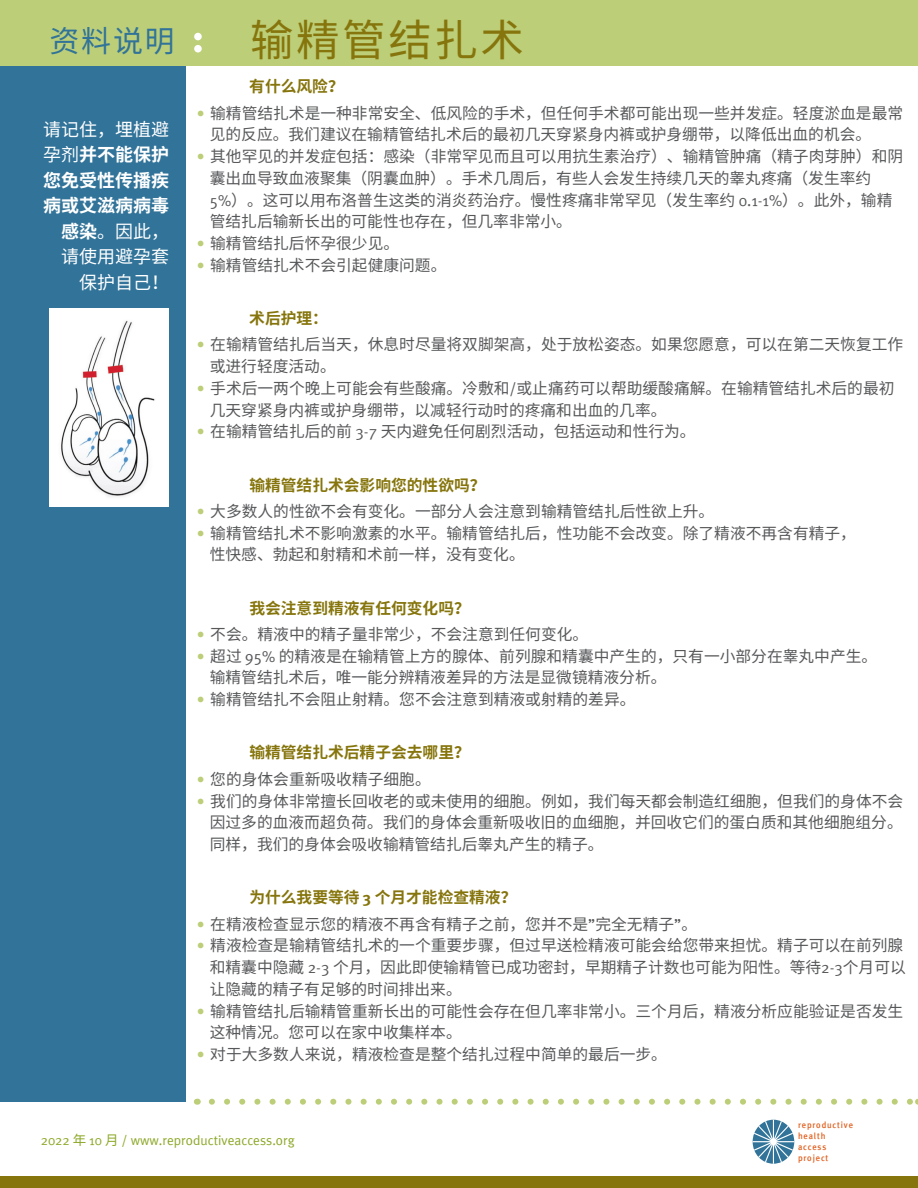
<style>
.page{position:relative;width:918px;height:1188px;background:#fff}
.page>*{position:absolute;margin:0;border:0;box-sizing:border-box;transform-origin:0 0}
.t1{font:43.5px "Noto Sans CJ Ksc";letter-spacing:.06em;color:#86750c}
.t2{font:30px "Noto Sans CJ Ksc";color:#317399}
.t3{font:18px/25.5px "Noto Sans CJ Ksc";color:#fff;text-align:right}
.t4{font:15.75px/21.8px "Noto Sans CJ Ksc";color:#57585a}
.t5{font:700 15.75px "Noto Sans CJ Ksc";color:#86750c}
.t6{font:13.5px "Meta Plus";color:#8ca828}
.t7{font:500 9px/11.1px "Meta Plus";letter-spacing:.1em;color:#e1601e;scale:.95 1}
.s1{font-weight:700}
.s2{font-family:"Meta Plus";color:#bcce77}
.s3{font-family:"Meta Plus"}
.s4{font-family:"Noto Sans CJ Ksc"}
</style>
<div class="page">
<svg style="left:753px;top:1120px;width:41px;height:44px"></svg>
<div style="left:0;top:65px;width:185px;height:1037px;background:#317399"></div>
<div style="left:0;top:0;width:918px;height:65px;background:#bcce77"></div>
<div style="left:0;top:1177px;width:918px;height:11px;background:#86750c"></div>
<svg style="left:212px;top:1099px;width:698px;height:6px"></svg>
<div style="left:194px;top:33px;width:8px;height:7px;background:#fff;border-radius:50%"></div>
<div style="left:194px;top:45px;width:8px;height:8px;background:#fff;border-radius:50%"></div>
<img style="left:49px;top:309px;width:120px;height:197px">
<h2 class="t2" style="left:49px;top:24px;width:127px">资料说明</h2>
<h1 class="t1" style="left:250px;top:16px;width:276px">输精管结扎术</h1>
<p class="t3" style="left:43px;top:117px;width:128px">请记住，埋植避孕剂<span class="s1">并不能保护您免受性传播疾病或艾滋病病毒感染</span>。因此，请使用避孕套保护自己！</p>
<p class="t5" style="left:249px;top:78px;width:96px">有什么风险？</p>
<p class="t4" style="left:210px;top:102px;width:695px;text-indent:-13px"><span class="s2">•</span> 输精管结扎术是一种非常安全、低风险的手术，但任何手术都可能出现一些并发症。轻度淤血是最常见的反应。我们建议在输精管结扎术后的最初几天穿紧身内裤或护身绷带，以降低出血的机会。</p>
<p class="t4" style="left:210px;top:146px;width:695px;text-indent:-13px"><span class="s2">•</span> 其他罕见的并发症包括：感染（非常罕见而且可以用抗生素治疗）、输精管肿痛（精子肉芽肿）和阴囊出血导致血液聚集（阴囊血肿）。手术几周后，有些人会发生持续几天的睾丸疼痛（发生率约<br><span class="s3">5%</span>）。这可以用布洛普生这类的消炎药治疗。慢性疼痛非常罕见（发生率约 <span class="s3">0.1-1%</span>）。此外，输精管结扎后输新长出的可能性也存在，但几率非常小。</p>
<p class="t4" style="left:197px;top:233px;width:204px"><span class="s2">•</span> 输精管结扎后怀孕很少见。</p>
<p class="t4" style="left:197px;top:255px;width:251px"><span class="s2">•</span> 输精管结扎术不会引起健康问题。</p>
<p class="t5" style="left:249px;top:310px;width:80px">术后护理：</p>
<p class="t4" style="left:210px;top:334px;width:695px;text-indent:-13px"><span class="s2">•</span> 在输精管结扎后当天，休息时尽量将双脚架高，处于放松姿态。如果您愿意，可以在第二天恢复工作或进行轻度活动。</p>
<p class="t4" style="left:210px;top:378px;width:686px;text-indent:-13px"><span class="s2">•</span> 手术后一两个晚上可能会有些酸痛。冷敷和<span class="s3">/</span>或止痛药可以帮助缓酸痛解。在输精管结扎术后的最初几天穿紧身内裤或护身绷带，以减轻行动时的疼痛和出血的几率。</p>
<p class="t4" style="left:197px;top:421px;width:500px"><span class="s2">•</span> 在输精管结扎后的前 <span class="s3">3-7</span> 天内避免任何剧烈活动，包括运动和性行为。</p>
<p class="t5" style="left:249px;top:476px;width:238px">输精管结扎术会影响您的性欲吗？</p>
<p class="t4" style="left:197px;top:501px;width:519px"><span class="s2">•</span> 大多数人的性欲不会有变化。一部分人会注意到输精管结扎后性欲上升。</p>
<p class="t4" style="left:210px;top:522px;width:648px;text-indent:-13px"><span class="s2">•</span> 输精管结扎术不影响激素的水平。输精管结扎后，性功能不会改变。除了精液不再含有精子，性快感、勃起和射精和术前一样，没有变化。</p>
<p class="t5" style="left:249px;top:599px;width:222px">我会注意到精液有任何变化吗？</p>
<p class="t4" style="left:197px;top:624px;width:393px"><span class="s2">•</span> 不会。精液中的精子量非常少，不会注意到任何变化。</p>
<p class="t4" style="left:210px;top:645px;width:669px;text-indent:-13px"><span class="s2">•</span> 超过 <span class="s3">95%</span> 的精液是在输精管上方的腺体、前列腺和精囊中产生的，只有一小部分在睾丸中产生。输精管结扎术后，唯一能分辨精液差异的方法是显微镜精液分析。</p>
<p class="t4" style="left:197px;top:689px;width:440px"><span class="s2">•</span> 输精管结扎不会阻止射精。您不会注意到精液或射精的差异。</p>
<p class="t5" style="left:249px;top:744px;width:222px">输精管结扎术后精子会去哪里？</p>
<p class="t4" style="left:197px;top:768px;width:235px"><span class="s2">•</span> 您的身体会重新吸收精子细胞。</p>
<p class="t4" style="left:210px;top:790px;width:695px;text-align:justify;text-indent:-13px"><span class="s2">•</span> 我们的身体非常擅长回收老的或未使用的细胞。例如，我们每天都会制造红细胞，但我们的身体不会因过多的血液而超负荷。我们的身体会重新吸收旧的血细胞，并回收它们的蛋白质和其他细胞组分。同样，我们的身体会吸收输精管结扎后睾丸产生的精子。</p>
<p class="t5" style="left:249px;top:889px;width:269px">为什么我要等待 <span class="s3">3</span> 个月才能检查精液？</p>
<p class="t4" style="left:197px;top:913px;width:502px"><span class="s2">•</span> 在精液检查显示您的精液不再含有精子之前，您并不是<span class="s3">”</span>完全无精子<span class="s3">”</span>。</p>
<p class="t4" style="left:210px;top:935px;width:698px;text-indent:-13px"><span class="s2">•</span> 精液检查是输精管结扎术的一个重要步骤，但过早送检精液可能会给您带来担忧。精子可以在前列腺和精囊中隐藏 <span class="s3">2-3</span> 个月，因此即使输精管已成功密封，早期精子计数也可能为阳性。等待<span class="s3">2-3</span>个月可以让隐藏的精子有足够的时间排出来。</p>
<p class="t4" style="left:210px;top:1000px;width:695px;text-indent:-13px"><span class="s2">•</span> 输精管结扎后输精管重新长出的可能性会存在但几率非常小。三个月后，精液分析应能验证是否发生这种情况。您可以在家中收集样本。</p>
<p class="t4" style="left:197px;top:1044px;width:472px"><span class="s2">•</span> 对于大多数人来说，精液检查是整个结扎过程中简单的最后一步。</p>
<p class="t6" style="left:41px;top:1133px;width:255px">2022 <span class="s4">年</span> 10 <span class="s4">月</span> / www.reproductiveaccess.org</p>
<p class="t7" style="left:798px;top:1119px;width:60px">reproductive health access project</p>
</div>
